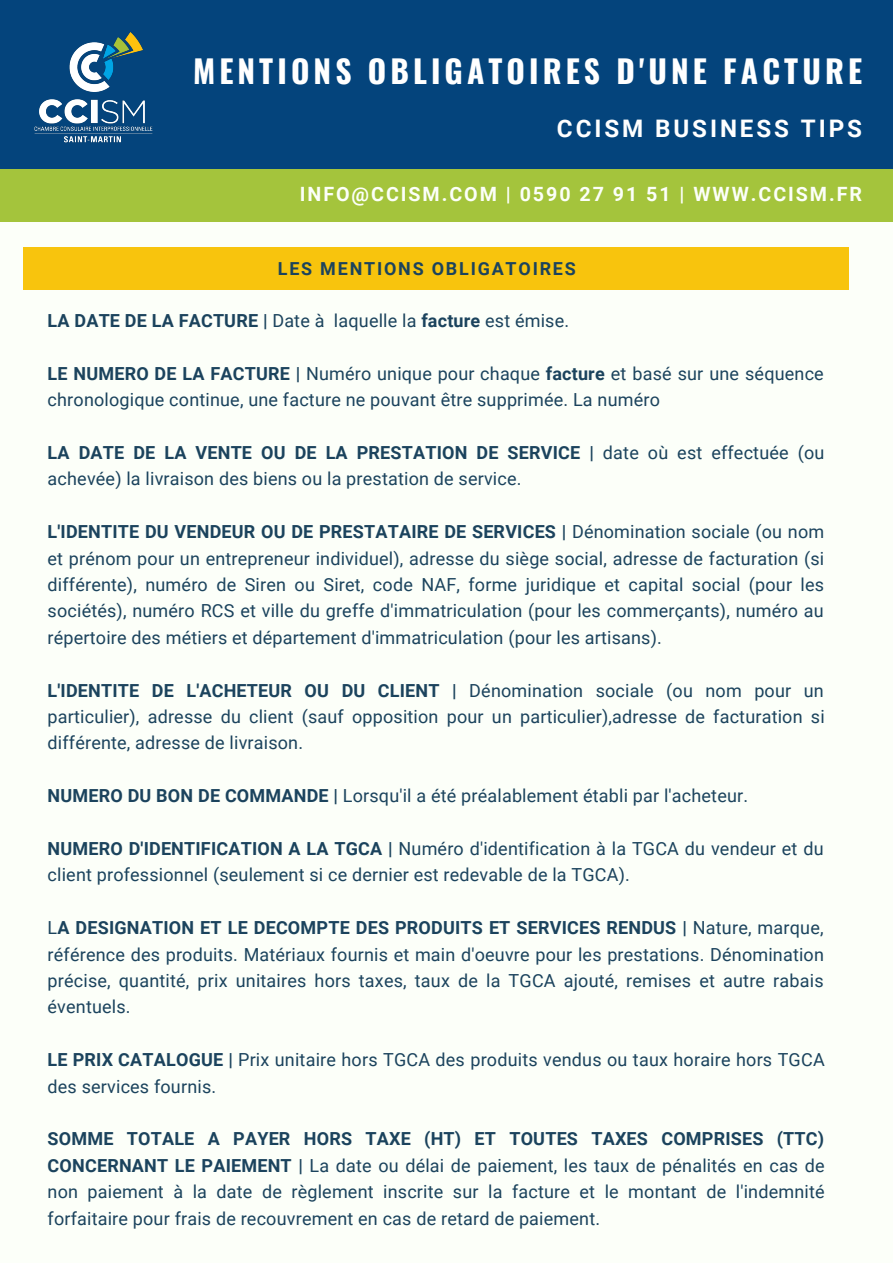
<style>
.page{position:relative;width:893px;height:1263px;background:#fcfff9}
.page>*{position:absolute;margin:0;border:0;box-sizing:border-box;transform-origin:0 0}
.t1{font:700 31.5px "Oswald";letter-spacing:.13em;color:#fff}
.t2{font:700 24.15px "Roboto";letter-spacing:.12em;color:#fff}
.t3{font:700 19.65px "Roboto";letter-spacing:.1em;color:#fcfff9}
.t4{font:18px/26.4px "Roboto";letter-spacing:.01em;color:#1b435d}
.t5{font:700 18px "Roboto";letter-spacing:.01em;color:#1b435d}
.t6{font:700 17.92px "Roboto";letter-spacing:.1em;color:#1b435d}
.s1{font-weight:400}
.s2{font-weight:700}
</style>
<div class="page">
<div style="left:0;top:143px;width:893px;height:79px;background:#a4c43c"></div>
<div style="left:0;top:0;width:893px;height:168px;background:#04447c"></div>
<div style="left:24px;top:247px;width:824px;height:43px;background:#f8c40d"></div>
<img style="left:34px;top:32px;width:119px;height:111px">
<h1 class="t1" style="left:193px;top:46px;width:670px">MENTIONS OBLIGATOIRES D'UNE FACTURE</h1>
<h2 class="t2" style="left:557px;top:115px;width:307px">CCISM BUSINESS TIPS</h2>
<p class="t3" style="left:300px;top:183px;width:564px">INFO@CCISM.COM | 0590 27 91 51 | WWW.CCISM.FR</p>
<p class="t6" style="left:278px;top:258px;width:299px">LES MENTIONS OBLIGATOIRES</p>
<p class="t5" style="left:48px;top:310px;width:523px">LA DATE DE LA FACTURE | <span class="s1">Date à laquelle la</span> facture <span class="s1">est émise.</span></p>
<p class="t4" style="left:48px;top:360px;width:777px"><span class="s2">LE NUMERO DE LA FACTURE |</span> Numéro unique pour chaque <span class="s2">facture</span> et basé sur une séquence chronologique continue, une facture ne pouvant être supprimée. La numéro</p>
<p class="t4" style="left:48px;top:440px;width:778px"><span class="s2">LA DATE DE LA VENTE OU DE LA PRESTATION DE SERVICE |</span> date où est effectuée (ou achevée) la livraison des biens ou la prestation de service.</p>
<p class="t4" style="left:48px;top:519px;width:778px;text-align:justify"><span class="s2">L'IDENTITE DU VENDEUR OU DE PRESTATAIRE DE SERVICES |</span> Dénomination sociale (ou nom et prénom pour un entrepreneur individuel), adresse du siège social, adresse de facturation (si différente), numéro de Siren ou Siret, code NAF, forme juridique et capital social (pour les sociétés), numéro RCS et ville du greffe d'immatriculation (pour les commerçants), numéro au répertoire des métiers et département d'immatriculation (pour les artisans).</p>
<p class="t4" style="left:48px;top:677px;width:778px;text-align:justify"><span class="s2">L'IDENTITE DE L'ACHETEUR OU DU CLIENT |</span> Dénomination sociale (ou nom pour un particulier), adresse du client (sauf opposition pour un particulier),adresse de facturation si différente, adresse de livraison.</p>
<p class="t4" style="left:48px;top:783px;width:702px"><span class="s2">NUMERO DU BON DE COMMANDE |</span> Lorsqu'il a été préalablement établi par l'acheteur.</p>
<p class="t4" style="left:48px;top:836px;width:777px"><span class="s2">NUMERO D'IDENTIFICATION A LA TGCA |</span> Numéro d'identification à la TGCA du vendeur et du client professionnel (seulement si ce dernier est redevable de la TGCA).</p>
<p class="t4" style="left:48px;top:915px;width:778px;text-align:justify">L<span class="s2">A DESIGNATION ET LE DECOMPTE DES PRODUITS ET SERVICES RENDUS |</span> Nature, marque, référence des produits. Matériaux fournis et main d'oeuvre pour les prestations. Dénomination précise, quantité, prix unitaires hors taxes, taux de la TGCA ajouté, remises et autre rabais éventuels.</p>
<p class="t4" style="left:48px;top:1047px;width:778px"><span class="s2">LE PRIX CATALOGUE |</span> Prix unitaire hors TGCA des produits vendus ou taux horaire hors TGCA des services fournis.</p>
<p class="t4" style="left:48px;top:1126px;width:778px;text-align:justify"><span class="s2">SOMME TOTALE A PAYER HORS TAXE (HT) ET TOUTES TAXES COMPRISES (TTC)<br>CONCERNANT LE PAIEMENT |</span> La date ou délai de paiement, les taux de pénalités en cas de non paiement à la date de règlement inscrite sur la facture et le montant de l'indemnité forfaitaire pour frais de recouvrement en cas de retard de paiement.</p>
</div>
